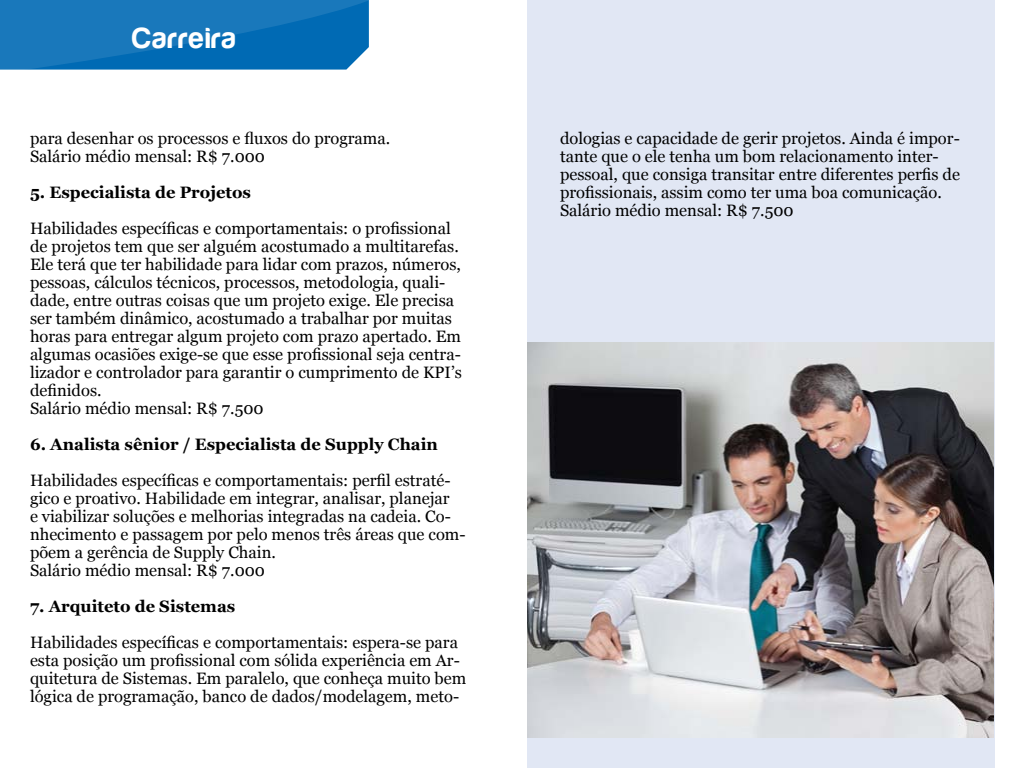
<style>
.page{position:relative;width:1024px;height:768px;background:#fff}
.page>*{position:absolute;margin:0;border:0;box-sizing:border-box;transform-origin:0 0}
.t1{font:30px "Harabara";letter-spacing:.05em;color:#fff}
.t2{font:16.5px/18px "Georgia";color:#000}
.t3{font:700 16.5px "Georgia";color:#000}
</style>
<div class="page">
<div style="left:527px;top:0;width:467px;height:768px;background:#e1e7f4"></div>
<svg style="left:0;top:0;width:369px;height:70px;background:#1274b9"></svg>
<img style="left:527px;top:342px;width:467px;height:396px">
<h1 class="t1" style="left:133px;top:22px;width:105px">Carreira</h1>
<p class="t2" style="left:30px;top:129px;width:362px">para desenhar os processos e fluxos do programa.<br>Salário médio mensal: R$ 7.000</p>
<p class="t3" style="left:30px;top:180px;width:223px">5. Especialista de Projetos</p>
<p class="t2" style="left:30px;top:219px;width:433px">Habilidades específicas e comportamentais: o profissional de projetos tem que ser alguém acostumado a multitarefas.<br>Ele terá que ter habilidade para lidar com prazos, números, pessoas, cálculos técnicos, processos, metodologia, quali&shy;dade, entre outras coisas que um projeto exige. Ele precisa ser também dinâmico, acostumado a trabalhar por muitas horas para entregar algum projeto com prazo apertado. Em algumas ocasiões exige-se que esse profissional seja centra&shy;lizador e controlador para garantir o cumprimento de KPI’s definidos.<br>Salário médio mensal: R$ 7.500</p>
<p class="t3" style="left:30px;top:432px;width:409px">6. Analista sênior / Especialista de Supply Chain</p>
<p class="t2" style="left:30px;top:471px;width:437px">Habilidades específicas e comportamentais: perfil estraté&shy;gico e proativo. Habilidade em integrar, analisar, planejar<br>e viabilizar soluções e melhorias integradas na cadeia. Co&shy;nhecimento e passagem por pelo menos três áreas que com&shy;põem a gerência de Supply Chain.<br>Salário médio mensal: R$ 7.000</p>
<p class="t3" style="left:30px;top:594px;width:207px">7. Arquiteto de Sistemas</p>
<p class="t2" style="left:30px;top:633px;width:438px">Habilidades específicas e comportamentais: espera-se para esta posição um profissional com sólida experiência em Ar&shy;quitetura de Sistemas. Em paralelo, que conheça muito bem lógica de programação, banco de dados/modelagem, meto-</p>
<p class="t2" style="left:560px;top:129px;width:401px">dologias e capacidade de gerir projetos. Ainda é impor&shy;tante que o ele tenha um bom relacionamento inter&shy;pessoal, que consiga transitar entre diferentes perfis de profissionais, assim como ter uma boa comunicação.<br>Salário médio mensal: R$ 7.500</p>
</div>
